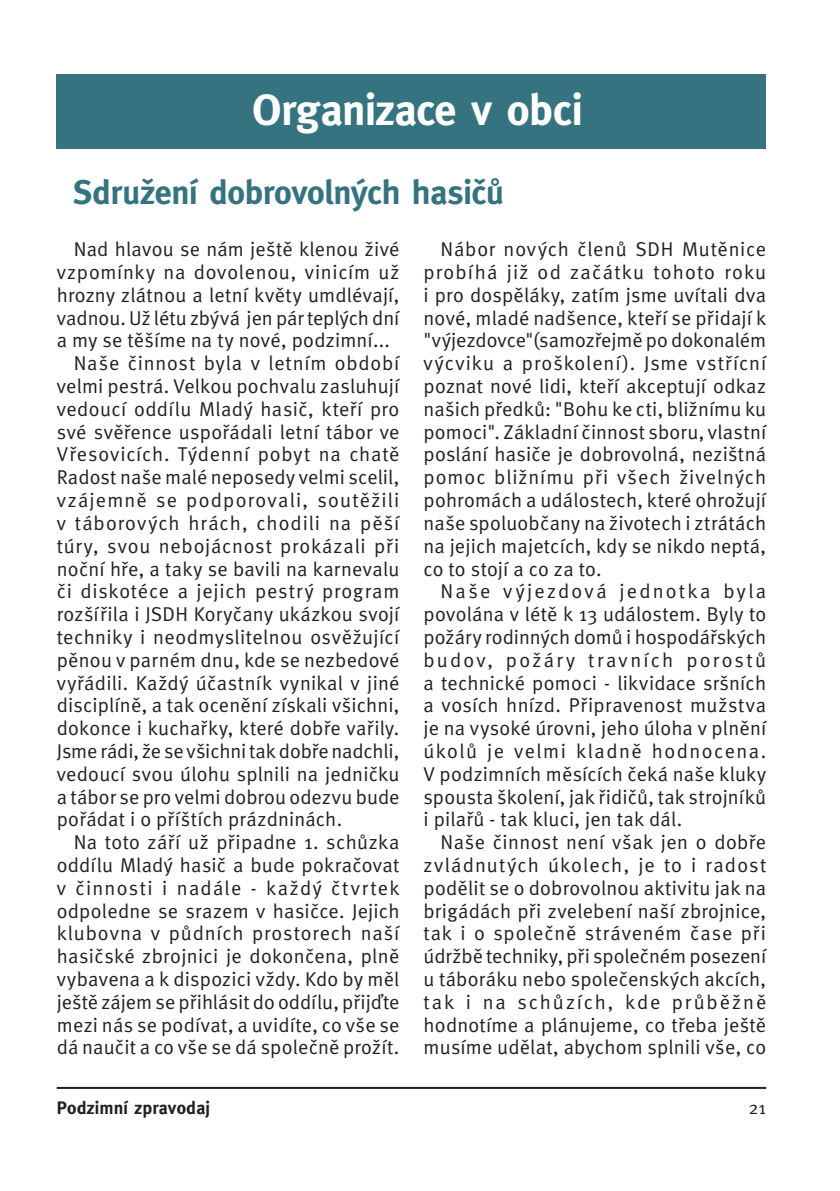
<style>
.page{position:relative;width:840px;height:1191px;background:#fff}
.page>*{position:absolute;margin:0;border:0;box-sizing:border-box;transform-origin:0 0}
.Vychozi_Ninbus_9_5{font:700 44px "Meta CE";letter-spacing:-.01em;color:#fff}
.Vychozi_Ninbus_9_5-2{font:700 34px "Meta CE";letter-spacing:-.01em;color:#357380}
.Vychozi_Ninbus_9_5-3{font:20px/22.8px "Meta CE";letter-spacing:.01em;color:#231f20;text-align:justify}
.t1{font:700 18px "Meta CE";letter-spacing:.01em;color:#231f20}
.t2{font:18px "Meta CE";color:#231f20}
</style>
<div class="page">
<hr style="left:57px;top:1087px;width:708px;height:2px;background:#231f20">
<div style="left:57px;top:74px;width:708px;height:74px;background:#357380"></div>
<p class="Vychozi_Ninbus_9_5" style="left:252px;top:83px;width:331px">Organizace v obci</p>
<p class="Vychozi_Ninbus_9_5-2" style="left:73px;top:172px;width:432px">Sdružení dobrovolných hasičů</p>
<p class="Vychozi_Ninbus_9_5-3" style="left:57px;top:238px;width:344px;text-indent:17px">Nad hlavou se nám ještě klenou živé vzpomínky na dovolenou, vinicím už hrozny zlátnou a letní květy umdlévají, vadnou. Už létu zbývá jen pár teplých dní a my se těšíme na ty nové, podzimní...</p>
<p class="Vychozi_Ninbus_9_5-3" style="left:57px;top:352px;width:344px;text-indent:17px">Naše činnost byla v letním období velmi pestrá. Velkou pochvalu zasluhují vedoucí oddílu Mladý hasič, kteří pro své svěřence uspořádali letní tábor ve Vřesovicích. Týdenní pobyt na chatě Radost naše malé neposedy velmi scelil, vzájemně se podporovali, soutěžili v táborových hrách, chodili na pěší túry, svou nebojácnost prokázali při noční hře, a taky se bavili na karnevalu či diskotéce a jejich pestrý program rozšířila i JSDH Koryčany ukázkou svojí techniky i neodmyslitelnou osvěžující pěnou v parném dnu, kde se nezbedové vyřádili. Každý účastník vynikal v jiné disciplíně, a tak ocenění získali všichni, dokonce i kuchařky, které dobře vařily.<br>Jsme rádi, že se všichni tak dobře nadchli, vedoucí svou úlohu splnili na jedničku a tábor se pro velmi dobrou odezvu bude pořádat i o příštích prázdninách.</p>
<p class="Vychozi_Ninbus_9_5-3" style="left:57px;top:830px;width:344px;text-indent:17px">Na toto září už připadne 1. schůzka oddílu Mladý hasič a bude pokračovat v činnosti i nadále - každý čtvrtek odpoledne se srazem v hasičce. Jejich klubovna v půdních prostorech naší hasičské zbrojnici je dokončena, plně vybavena a k dispozici vždy. Kdo by měl ještě zájem se přihlásit do oddílu, přijďte mezi nás se podívat, a uvidíte, co vše se dá naučit a co vše se dá společně prožít.</p>
<p class="Vychozi_Ninbus_9_5-3" style="left:423px;top:238px;width:344px;text-indent:17px">Nábor nových členů SDH Mutěnice probíhá již od začátku tohoto roku i pro dospěláky, zatím jsme uvítali dva nové, mladé nadšence, kteří se přidají k "výjezdovce"(samozřejmě po dokonalém výcviku a proškolení). Jsme vstřícní poznat nové lidi, kteří akceptují odkaz našich předků: "Bohu ke cti, bližnímu ku pomoci". Základní činnost sboru, vlastní poslání hasiče je dobrovolná, nezištná pomoc bližnímu při všech živelných pohromách a událostech, které ohrožují naše spoluobčany na životech i ztrátách na jejich majetcích, kdy se nikdo neptá, co to stojí a co za to.</p>
<p class="Vychozi_Ninbus_9_5-3" style="left:423px;top:580px;width:344px;text-indent:17px">Naše výjezdová jednotka byla povolána v létě k 13 událostem. Byly to požáry rodinných domů i hospodářských budov, požáry travních porostů a technické pomoci - likvidace sršních a vosích hnízd. Připravenost mužstva je na vysoké úrovni, jeho úloha v plnění úkolů je velmi kladně hodnocena.<br>V podzimních měsících čeká naše kluky spousta školení, jak řidičů, tak strojníků i pilařů - tak kluci, jen tak dál.</p>
<p class="Vychozi_Ninbus_9_5-3" style="left:423px;top:830px;width:344px;text-indent:17px">Naše činnost není však jen o dobře zvládnutých úkolech, je to i radost podělit se o dobrovolnou aktivitu jak na brigádách při zvelebení naší zbrojnice, tak i o společně stráveném čase při údržbě techniky, při společném posezení u táboráku nebo společenských akcích, tak i na schůzích, kde průběžně hodnotíme a plánujeme, co třeba ještě musíme udělat, abychom splnili vše, co</p>
<p class="t1" style="left:57px;top:1097px;width:155px">Podzimní zpravodaj</p>
<p class="t2" style="left:748px;top:1097px;width:19px">21</p>
</div>
